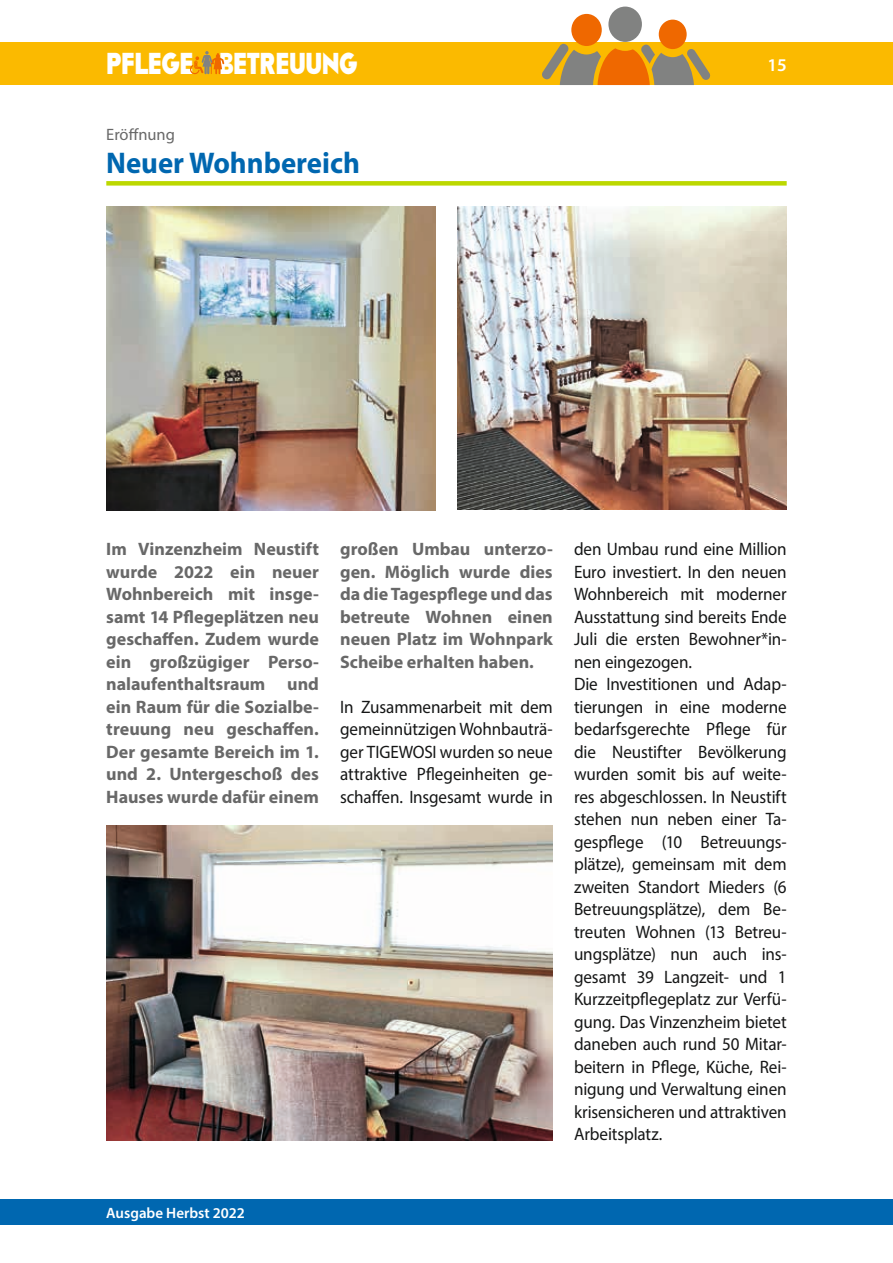
<style>
.page{position:relative;width:893px;height:1263px;background:#fff}
.page>*{position:absolute;margin:0;border:0;box-sizing:border-box;transform-origin:0 0}
.t1{font:900 30.15px "RAINFALL";letter-spacing:-.02em;color:#fff;scale:.8 1}
.t2{font:700 30px "Myriad Pro";color:#0067b0;scale:.96 1}
.t3{font:18px/22.5px "Myriad Pro";letter-spacing:-.005em;color:#151616;text-align:justify;scale:.95 1}
.t4{font:700 18px/22.5px "Myriad Pro";color:#686868;text-align:justify}
.t5{font:600 18px "Myriad Pro";color:#fff}
.t6{font:16.5px "Myriad Pro";color:#686868}
.t7{font:600 15px "Myriad Pro";color:#fff}
</style>
<div class="page">
<div style="left:0;top:1199px;width:893px;height:26px;background:#0067b0"></div>
<div style="left:0;top:43px;width:893px;height:42px;background:#fbba00"></div>
<svg style="left:190px;top:51px;width:34px;height:23px"></svg>
<div style="left:608px;top:7px;width:34px;height:35px;background:#818281;border-radius:50%"></div>
<div style="left:659px;top:20px;width:28px;height:29px;background:#ef6800;border-radius:50%"></div>
<div style="left:571px;top:14px;width:31px;height:32px;background:#ef6800;border-radius:50%"></div>
<svg style="left:542px;top:44px;width:169px;height:41px"></svg>
<div style="left:106px;top:181px;width:681px;height:5px;background:#bcd800"></div>
<img style="left:106px;top:206px;width:330px;height:304px">
<img style="left:106px;top:825px;width:447px;height:315px">
<img style="left:457px;top:206px;width:330px;height:303px">
<h1 class="t1" style="left:106px;top:53px;width:316px">PFLEGE BETREUUNG</h1>
<p class="t6" style="left:106px;top:124px;width:70px">Eröffnung</p>
<h2 class="t2" style="left:106px;top:143px;width:266px">Neuer Wohnbereich</h2>
<p class="t5" style="left:767px;top:53px;width:21px">15</p>
<p class="t4" style="left:106px;top:537px;width:214px">Im Vinzenzheim Neustift wurde 2022 ein neuer Wohnbereich mit insge&shy;samt 14 Pflegeplätzen neu geschaffen. Zudem wurde ein großzügiger Perso&shy;nalaufenthaltsraum und ein Raum für die Sozialbe&shy;treuung neu geschaffen.<br>Der gesamte Bereich im 1. und 2. Untergeschoß des Hauses wurde dafür einem</p>
<p class="t4" style="left:340px;top:537px;width:214px">großen Umbau unterzo&shy;gen. Möglich wurde dies da die Tagespflege und das betreute Wohnen einen neuen Platz im Wohnpark Scheibe erhalten haben.</p>
<p class="t3" style="left:340px;top:695px;width:225px">In Zusammenarbeit mit dem gemeinnützigen Wohnbauträ&shy;ger TIGEWOSI wurden so neue attraktive Pflegeinheiten ge&shy;schaffen. Insgesamt wurde in</p>
<p class="t3" style="left:574px;top:537px;width:225px;text-align:left">den Umbau rund eine Million<br>Euro investiert. In den neuen<br>Wohnbereich mit moderner<br>Ausstattung sind bereits Ende<br>Juli die ersten Bewohner*in&shy;nen eingezogen.<br>Die Investitionen und Adap&shy;tierungen in eine moderne bedarfsgerechte Pflege für die Neustifter Bevölkerung wurden somit bis auf weite&shy;res abgeschlossen. In Neustift stehen nun neben einer Ta&shy;gespflege (10 Betreuungs&shy;plätze), gemeinsam mit dem zweiten Standort Mieders (6<br>Betreuungsplätze), dem Be&shy;treuten Wohnen (13 Betreu&shy;ungsplätze) nun auch ins&shy;gesamt 39 Langzeit- und 1<br>Kurzzeitpflegeplatz zur Verfü&shy;gung. Das Vinzenzheim bietet daneben auch rund 50 Mitar&shy;beitern in Pflege, Küche, Rei&shy;nigung und Verwaltung einen krisensicheren und attraktiven<br>Arbeitsplatz.</p>
<p class="t7" style="left:106px;top:1203px;width:140px">Ausgabe Herbst 2022</p>
</div>
